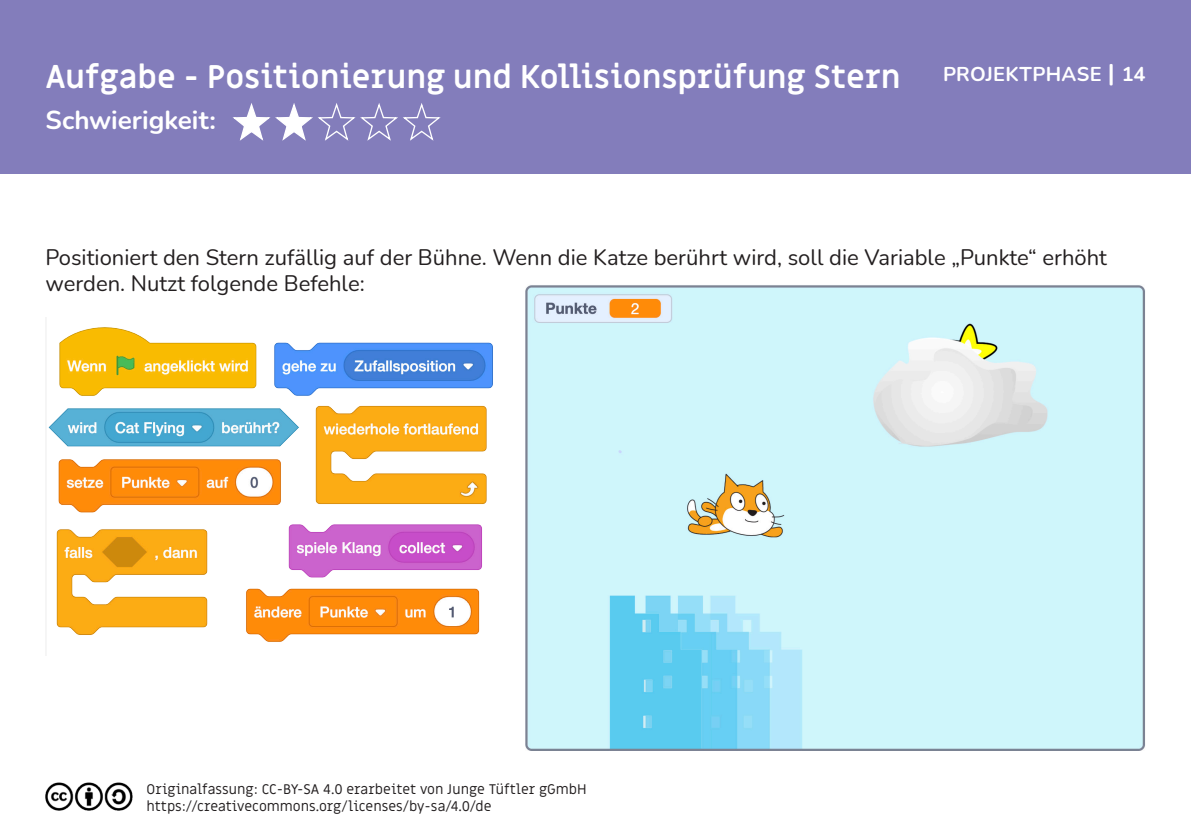
<style>
.page{position:relative;width:1191px;height:840px;background:#fff}
.page>*{position:absolute;margin:0;border:0;box-sizing:border-box;transform-origin:0 0}
.H1_Überschrift1_weiß{font:700 32px "Miriam Libre";letter-spacing:-.005em;color:#fff}
.t1{font:700 26px "Nunito";color:#fff}
.P_Fließtext{font:22px/26px "Nunito";color:#231f20}
.t2{font:700 20px "Nunito";letter-spacing:.015em;color:#fff}
.t3{font:14px/16.8px "Miriam Libre";color:#231f20}
.s1{font-size:24px}
</style>
<div class="page">
<div style="left:0;top:0;width:1191px;height:173px;background:#837dbb"></div>
<img style="left:46px;top:782px;width:87px;height:28px">
<img style="left:525px;top:285px;width:620px;height:464px">
<svg style="left:232px;top:103px;width:209px;height:38px"></svg>
<img style="left:48px;top:327px;width:445px;height:315px">
<h1 class="H1_Überschrift1_weiß" style="left:45px;top:57px;width:856px">Aufgabe - Positionierung und Kollisionsprüfung Stern</h1>
<p class="t1" style="left:45px;top:101px;width:172px">Schwierigkeit:</p>
<p class="t2" style="left:943px;top:60px;width:204px">PROJEKTPHASE <span class="s1">|</span> 14</p>
<p class="P_Fließtext" style="left:45px;top:243px;width:1063px">Positioniert den Stern zufällig auf der Bühne. Wenn die Katze berührt wird, soll die Variable „Punkte“ erhöht werden. Nutzt folgende Befehle:</p>
<p class="t3" style="left:146px;top:781px;width:441px">Originalfassung: CC-BY-SA 4.0 erarbeitet von Junge Tüftler gGmbH https://creativecommons.org/licenses/by-sa/4.0/de</p>
</div>
